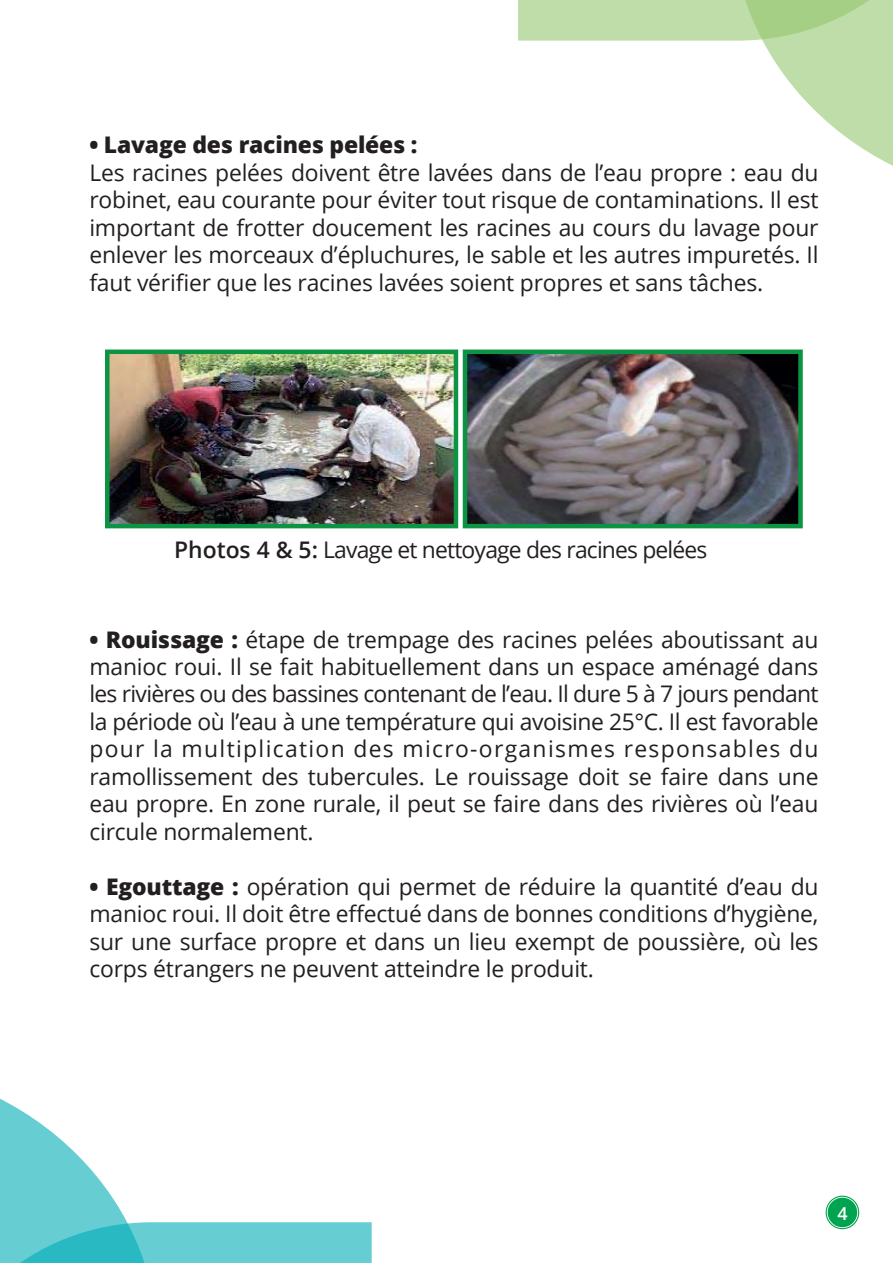
<style>
.page{position:relative;width:893px;height:1263px;background:#fff}
.page>*{position:absolute;margin:0;border:0;box-sizing:border-box;transform-origin:0 0}
.t1{font:22.95px/27.5px "Open Sans";letter-spacing:-.01em;color:#231f20;text-align:justify}
.t2{font:22.95px "Open Sans";letter-spacing:-.035em;color:#231f20}
.t3{font:800 22.95px "Open Sans";letter-spacing:-.01em;color:#231f20}
.t4{font:600 17.85px "Open Sans";color:#fff}
.s1{font-weight:600}
.s2{font-weight:800}
</style>
<div class="page">
<svg style="left:0;top:1098px;width:372px;height:165px"></svg>
<svg style="left:518px;top:0;width:375px;height:166px"></svg>
<div style="left:828px;top:1198px;width:29px;height:29px;background:#00a350;border-radius:50%"></div>
<div style="left:826px;top:1195px;width:33px;height:34px;border:1px solid #00a350;border-radius:50%"></div>
<img style="left:110px;top:354px;width:343px;height:169px">
<img style="left:468px;top:354px;width:330px;height:169px">
<div style="left:105px;top:349px;width:353px;height:179px;border:4px solid #0d9344"></div>
<div style="left:463px;top:349px;width:340px;height:179px;border:4px solid #0d9344"></div>
<p class="t3" style="left:89px;top:127px;width:330px">• Lavage des racines pelées :</p>
<p class="t1" style="left:89px;top:158px;width:731px">Les racines pelées doivent être lavées dans de l’eau propre : eau du robinet, eau courante pour éviter tout risque de contaminations. Il est important de frotter doucement les racines au cours du lavage pour enlever les morceaux d’épluchures, le sable et les autres impuretés. Il faut vérifier que les racines lavées soient propres et sans tâches.</p>
<p class="t2" style="left:174px;top:534px;width:535px"><span class="s1">Photos 4 &amp; 5:</span> Lavage et nettoyage des racines pelées</p>
<p class="t1" style="left:89px;top:625px;width:731px"><span class="s2">• Rouissage :</span> étape de trempage des racines pelées aboutissant au manioc roui. Il se fait habituellement dans un espace aménagé dans les rivières ou des bassines contenant de l’eau. Il dure 5 à 7 jours pendant la période où l’eau à une température qui avoisine 25°C. Il est favorable pour la multiplication des micro-organismes responsables du ramollissement des tubercules. Le rouissage doit se faire dans une eau propre. En zone rurale, il peut se faire dans des rivières où l’eau circule normalement.</p>
<p class="t1" style="left:89px;top:872px;width:731px"><span class="s2">• Egouttage :</span> opération qui permet de réduire la quantité d’eau du manioc roui. Il doit être effectué dans de bonnes conditions d’hygiène, sur une surface propre et dans un lieu exempt de poussière, où les corps étrangers ne peuvent atteindre le produit.</p>
<p class="t4" style="left:837px;top:1201px;width:12px">4</p>
</div>
